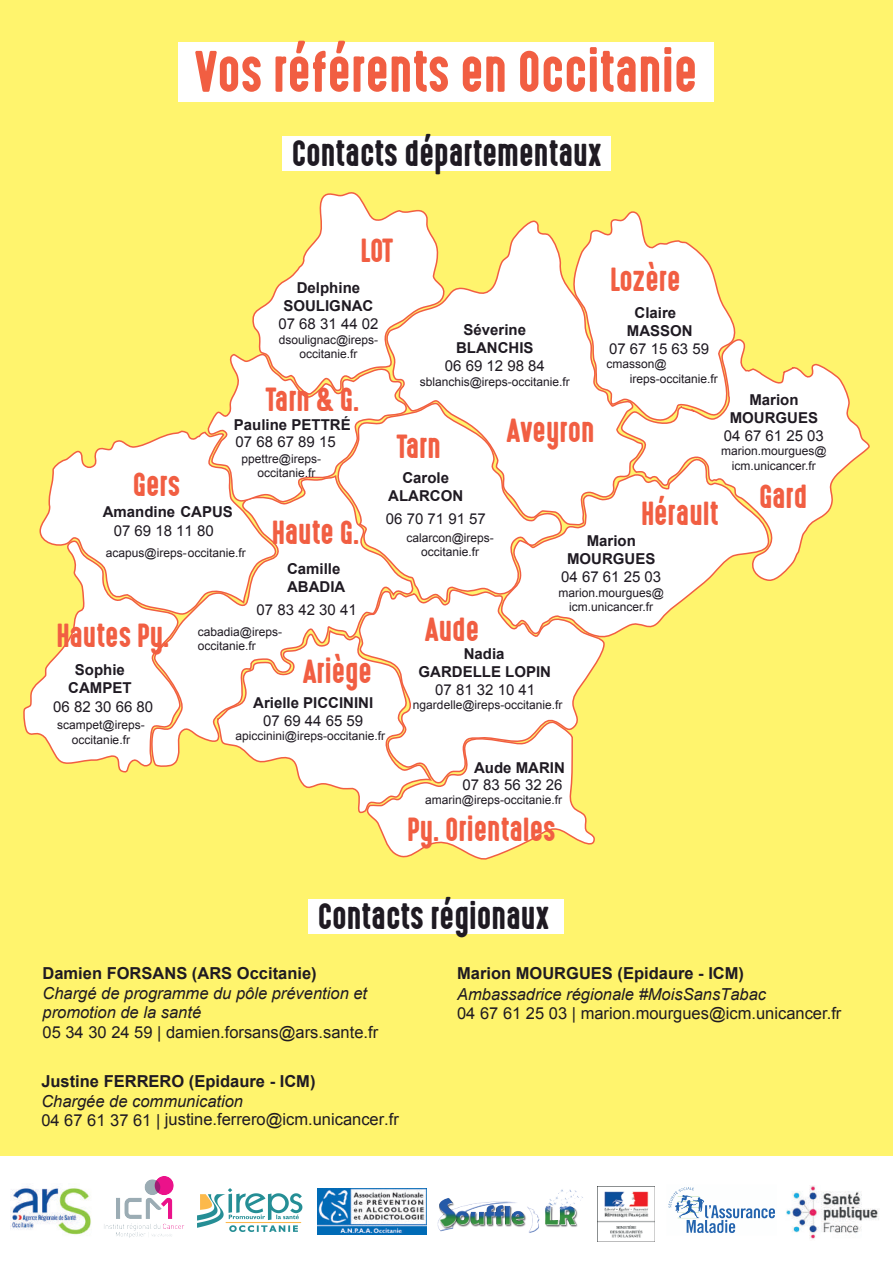
<style>
.page{position:relative;width:893px;height:1263px;background:#fff}
.page>*{position:absolute;margin:0;border:0;box-sizing:border-box;transform-origin:0 0}
.t1{font:33px "High Voltage";color:#1f1a22}
.t2{font:30px "High Voltage";color:#f15e42}
.t3{font:16.5px "Arial";color:#1f1a22}
.t4{font:italic 16.5px/19.5px "Arial";color:#1f1a22}
.t5{font:700 16.5px "Arial";color:#1f1a22}
.t6{font:700 15px/18px "Arial";color:#1f1a22;text-align:center}
.t7{font:15px "Arial";color:#1f1a22}
.t8{font:12px/14.4px "Arial";color:#1f1a22;text-align:center}
</style>
<div class="page">
<div style="left:0;top:0;width:893px;height:1155px;background:#fff46d"></div>
<div style="left:179px;top:43px;width:535px;height:59px;background:#fff"></div>
<svg style="left:195px;top:41px;width:500px;height:51px"></svg>
<div style="left:308px;top:899px;width:255px;height:34px;background:#fff"></div>
<div style="left:282px;top:136px;width:329px;height:34px;background:#fff"></div>
<svg style="left:738px;top:339px;width:132px;height:242px"></svg>
<svg style="left:23px;top:192px;width:715px;height:668px"></svg>
<div style="left:360px;top:241px;width:33px;height:21px;background:#fff"></div>
<div style="left:397px;top:437px;width:44px;height:21px;background:#fff"></div>
<div style="left:303px;top:662px;width:69px;height:21px;background:#fff"></div>
<div style="left:133px;top:475px;width:47px;height:21px;background:#fff"></div>
<div style="left:504px;top:421px;width:93px;height:21px;background:#fff"></div>
<div style="left:610px;top:270px;width:70px;height:21px;background:#fff"></div>
<div style="left:759px;top:486px;width:48px;height:22px;background:#fff"></div>
<div style="left:641px;top:504px;width:78px;height:21px;background:#fff"></div>
<div style="left:425px;top:619px;width:54px;height:22px;background:#fff"></div>
<img style="left:10px;top:1188px;width:81px;height:47px">
<img style="left:786px;top:1186px;width:93px;height:53px">
<img style="left:318px;top:1188px;width:108px;height:46px">
<img style="left:437px;top:1189px;width:146px;height:44px">
<svg style="left:668px;top:1187px;width:107px;height:46px"></svg>
<img style="left:197px;top:1188px;width:106px;height:44px">
<img style="left:104px;top:1176px;width:81px;height:62px">
<img style="left:597px;top:1186px;width:57px;height:55px">
<h1 class="t1" style="left:292px;top:135px;width:311px">Contacts départementaux</h1>
<h2 class="t2" style="left:360px;top:235px;width:35px">LOT</h2>
<h2 class="t2" style="left:610px;top:263px;width:72px">Lozère</h2>
<p class="t6" style="left:283px;top:280px;width:91px">Delphine<br>SOULIGNAC</p>
<p class="t7" style="left:278px;top:314px;width:102px">07 68 31 44 02</p>
<p class="t8" style="left:279px;top:332px;width:101px">dsoulignac@ireps&shy;occitanie.fr</p>
<p class="t6" style="left:456px;top:321px;width:79px">Séverine<br>BLANCHIS</p>
<p class="t7" style="left:445px;top:356px;width:102px">06 69 12 98 84</p>
<p class="t8" style="left:420px;top:374px;width:152px">sblanchis@ireps-occitanie.fr</p>
<p class="t6" style="left:627px;top:304px;width:67px">Claire<br>MASSON</p>
<p class="t7" style="left:609px;top:339px;width:102px">07 67 15 63 59</p>
<p class="t8" style="left:630px;top:357px;width:90px;text-align:left;text-indent:-23px">cmasson@ ireps-occitanie.fr</p>
<h2 class="t2" style="left:266px;top:383px;width:95px">Tarn &amp; G.</h2>
<p class="t6" style="left:730px;top:391px;width:90px">Marion<br>MOURGUES</p>
<p class="t7" style="left:724px;top:426px;width:102px">04 67 61 25 03</p>
<p class="t8" style="left:721px;top:444px;width:107px">marion.mourgues@ icm.unicancer.fr</p>
<p class="t6" style="left:234px;top:417px;width:118px">Pauline PETTRÉ</p>
<p class="t8" style="left:257px;top:452px;width:65px;text-align:left;text-indent:-16px">ppettre@ireps&shy;occitanie.fr</p>
<h2 class="t2" style="left:507px;top:414px;width:89px">Aveyron</h2>
<h2 class="t2" style="left:397px;top:430px;width:46px">Tarn</h2>
<p class="t7" style="left:236px;top:432px;width:102px">07 68 67 89 15</p>
<p class="t6" style="left:388px;top:469px;width:76px">Carole<br>ALARCON</p>
<h2 class="t2" style="left:133px;top:468px;width:49px">Gers</h2>
<h2 class="t2" style="left:759px;top:480px;width:50px">Gard</h2>
<h2 class="t2" style="left:641px;top:497px;width:79px">Hérault</h2>
<p class="t6" style="left:103px;top:503px;width:132px">Amandine CAPUS</p>
<p class="t7" style="left:386px;top:509px;width:102px">06 70 71 91 57</p>
<h2 class="t2" style="left:272px;top:516px;width:89px">Haute G.</h2>
<p class="t7" style="left:114px;top:521px;width:102px">07 69 18 11 80</p>
<p class="t8" style="left:406px;top:531px;width:89px">calarcon@ireps&shy;occitanie.fr</p>
<p class="t6" style="left:567px;top:532px;width:90px">Marion<br>MOURGUES</p>
<p class="t7" style="left:561px;top:567px;width:102px">04 67 61 25 03</p>
<p class="t8" style="left:558px;top:585px;width:107px">marion.mourgues@ icm.unicancer.fr</p>
<p class="t8" style="left:106px;top:546px;width:141px">acapus@ireps-occitanie.fr</p>
<p class="t6" style="left:287px;top:561px;width:60px;text-align:left">Camille<br>ABADIA</p>
<p class="t7" style="left:257px;top:600px;width:102px">07 83 42 30 41</p>
<p class="t8" style="left:198px;top:624px;width:86px;text-align:left">cabadia@ireps&shy;occitanie.fr</p>
<h2 class="t2" style="left:425px;top:613px;width:55px">Aude</h2>
<h2 class="t2" style="left:56px;top:619px;width:115px">Hautes Py.</h2>
<p class="t6" style="left:419px;top:645px;width:134px">Nadia<br>GARDELLE LOPIN</p>
<p class="t7" style="left:435px;top:680px;width:102px">07 81 32 10 41</p>
<p class="t8" style="left:413px;top:698px;width:151px">ngardelle@ireps-occitanie.fr</p>
<h2 class="t2" style="left:303px;top:655px;width:70px">Ariège</h2>
<p class="t6" style="left:68px;top:661px;width:65px">Sophie<br>CAMPET</p>
<p class="t6" style="left:253px;top:694px;width:122px">Arielle PICCININI</p>
<p class="t7" style="left:263px;top:711px;width:102px">07 69 44 65 59</p>
<p class="t8" style="left:236px;top:729px;width:151px">apiccinini@ireps-occitanie.fr</p>
<p class="t7" style="left:53px;top:697px;width:102px">06 82 30 66 80</p>
<p class="t8" style="left:57px;top:718px;width:89px">scampet@ireps&shy;occitanie.fr</p>
<p class="t6" style="left:474px;top:759px;width:92px">Aude MARIN</p>
<p class="t7" style="left:462px;top:775px;width:102px">07 83 56 32 26</p>
<p class="t8" style="left:425px;top:792px;width:138px">amarin@ireps-occitanie.fr</p>
<h2 class="t2" style="left:407px;top:813px;width:150px">Py. Orientales</h2>
<h1 class="t1" style="left:318px;top:899px;width:233px">Contacts régionaux</h1>
<h3 class="t5" style="left:43px;top:963px;width:276px">Damien FORSANS (ARS Occitanie)</h3>
<h3 class="t4" style="left:43px;top:984px;width:326px">Chargé de programme du pôle prévention et promotion de la santé</h3>
<h3 class="t3" style="left:43px;top:1021px;width:337px">05 34 30 24 59 | damien.forsans@ars.sante.fr</h3>
<h3 class="t5" style="left:41px;top:1070px;width:276px">Justine FERRERO (Epidaure - ICM)</h3>
<h3 class="t4" style="left:41px;top:1091px;width:203px">Chargée de communication</h3>
<h3 class="t3" style="left:41px;top:1108px;width:359px">04 67 61 37 61 | justine.ferrero@icm.unicancer.fr</h3>
<h3 class="t5" style="left:457px;top:962px;width:288px">Marion MOURGUES (Epidaure - ICM)</h3>
<h3 class="t4" style="left:457px;top:984px;width:311px">Ambassadrice régionale #MoisSansTabac</h3>
<h3 class="t3" style="left:457px;top:1003px;width:386px">04 67 61 25 03 | marion.mourgues@icm.unicancer.fr</h3>
</div>
